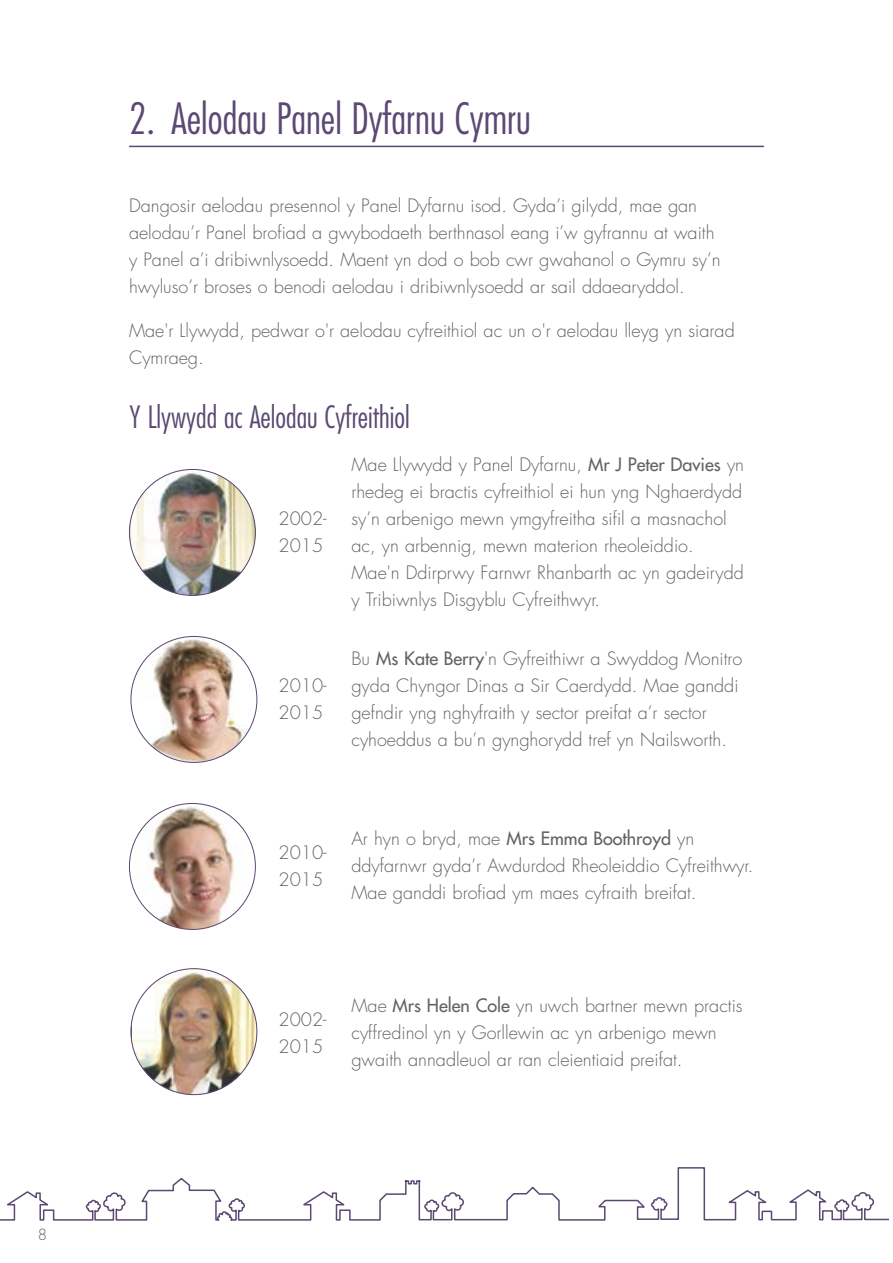
<style>
.page{position:relative;width:893px;height:1263px;background:#fff}
.page>*{position:absolute;margin:0;border:0;box-sizing:border-box;transform-origin:0 0}
.heading{font:300 condensed 42px "Futura Std";color:#5b4973}
.sub_head{font:300 condensed 30px "Futura Std";color:#5b4973}
.body_text{font:300 18px/27px "Futura Std";color:#636363}
.t1{font:300 15px "Futura Std";color:#636363}
.s1{font-weight:500}
</style>
<div class="page">
<svg style="left:0;top:1167px;width:888px;height:54px"></svg>
<hr style="left:129px;top:146px;width:635px;height:1px;background:#5b4973">
<img style="left:129px;top:469px;width:126px;height:126px;border-radius:63px">
<img style="left:138px;top:636px;width:119px;height:126px">
<img style="left:135px;top:803px;width:119px;height:126px">
<img style="left:132px;top:969px;width:125px;height:126px">
<p class="t1" style="left:38px;top:1225px;width:11px">8</p>
<p class="heading" style="left:129px;top:94px;width:403px">2. Aelodau Panel Dyfarnu Cymru</p>
<p class="body_text" style="left:129px;top:192px;width:593px">Dangosir aelodau presennol y Panel Dyfarnu isod. Gyda’i gilydd, mae gan aelodau’r Panel brofiad a gwybodaeth berthnasol eang i’w gyfrannu at waith y Panel a’i dribiwnlysoedd. Maent yn dod o bob cwr gwahanol o Gymru sy’n hwyluso’r broses o benodi aelodau i dribiwnlysoedd ar sail ddaearyddol.</p>
<p class="body_text" style="left:129px;top:317px;width:607px">Mae'r Llywydd, pedwar o'r aelodau cyfreithiol ac un o'r aelodau lleyg yn siarad<br>Cymraeg.</p>
<p class="sub_head" style="left:129px;top:399px;width:282px">Y Llywydd ac Aelodau Cyfreithiol</p>
<p class="body_text" style="left:279px;top:506px;width:50px">2002-<br>2015</p>
<p class="body_text" style="left:279px;top:672px;width:50px">2010-<br>2015</p>
<p class="body_text" style="left:351px;top:452px;width:394px">Mae Llywydd y Panel Dyfarnu, <span class="s1">Mr J Peter Davies</span> yn rhedeg ei bractis cyfreithiol ei hun yng Nghaerdydd sy’n arbenigo mewn ymgyfreitha sifil a masnachol ac, yn arbennig, mewn materion rheoleiddio.<br>Mae'n Ddirprwy Farnwr Rhanbarth ac yn gadeirydd y Tribiwnlys Disgyblu Cyfreithwyr.</p>
<p class="body_text" style="left:351px;top:645px;width:392px">Bu <span class="s1">Ms Kate Berry</span>'n Gyfreithiwr a Swyddog Monitro gyda Chyngor Dinas a Sir Caerdydd. Mae ganddi gefndir yng nghyfraith y sector preifat a’r sector cyhoeddus a bu’n gynghorydd tref yn Nailsworth.</p>
<p class="body_text" style="left:279px;top:839px;width:50px">2010-<br>2015</p>
<p class="body_text" style="left:351px;top:826px;width:403px">Ar hyn o bryd, mae <span class="s1">Mrs Emma Boothroyd</span> yn ddyfarnwr gyda’r Awdurdod Rheoleiddio Cyfreithwyr.<br>Mae ganddi brofiad ym maes cyfraith breifat.</p>
<p class="body_text" style="left:279px;top:1006px;width:50px">2002-<br>2015</p>
<p class="body_text" style="left:351px;top:993px;width:393px">Mae <span class="s1">Mrs Helen Cole</span> yn uwch bartner mewn practis cyffredinol yn y Gorllewin ac yn arbenigo mewn gwaith annadleuol ar ran cleientiaid preifat.</p>
</div>
